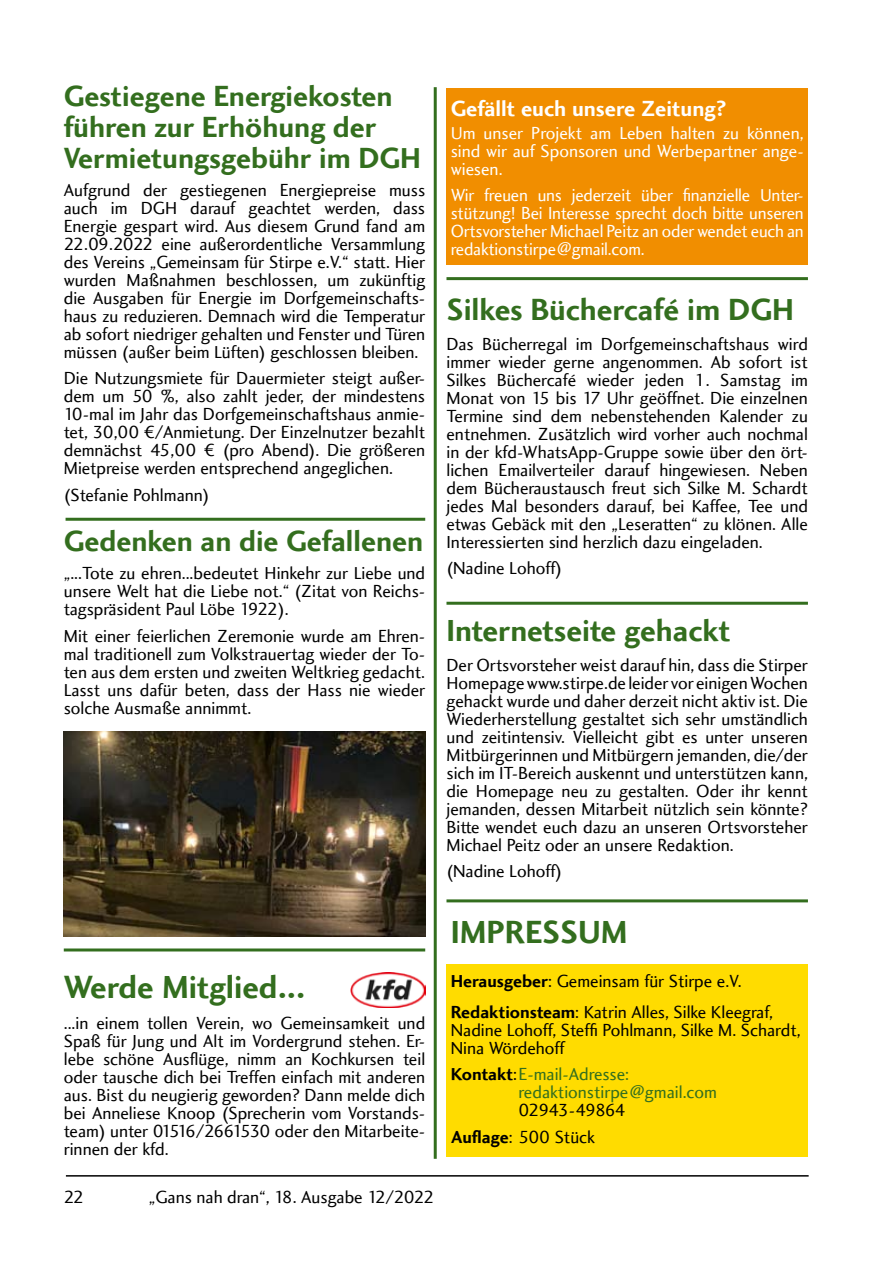
<style>
.page{position:relative;width:893px;height:1263px;background:#fff}
.page>*{position:absolute;margin:0;border:0;box-sizing:border-box;transform-origin:0 0}
.t1{font:33px "Charlotte Sans Bold Plain";color:#336e1e}
.t2{font:31.5px "Charlotte Sans Bold Plain";color:#336e1e}
.t3{font:30px/30.9px "Charlotte Sans Bold Plain";color:#336e1e}
.t4{font:22.5px "Charlotte Sans Bold Plain";color:#fff}
.t5{font:18px/18px "Charlotte Sans Book Plain";color:#000;text-align:justify}
.t6{font:18px/18px "Charlotte Sans Book Plain";letter-spacing:-.01em;color:#fff;text-align:justify}
.t7{font:18px/18px "Charlotte Sans Book Plain";color:#336e1e}
.t8{font:18px/26.5px "Charlotte Sans Book Plain";letter-spacing:-.05em;color:#000}
.s1{font-family:"Charlotte Sans Bold Plain"}
.s2{font-family:"Charlotte Sans Bold Plain";color:#000}
.s3{color:#000}
</style>
<div class="page">
<hr style="left:66px;top:1175px;width:743px;height:1px;background:#000">
<div style="left:446px;top:964px;width:362px;height:193px;background:#ffdc00"></div>
<div style="left:446px;top:88px;width:362px;height:177px;background:#f18e00"></div>
<hr style="left:446px;top:277px;width:362px;height:3px;background:#336e1e">
<hr style="left:66px;top:518px;width:359px;height:3px;background:#336e1e">
<hr style="left:434px;top:87px;width:3px;height:1072px;background:#336e1e">
<hr style="left:446px;top:899px;width:362px;height:3px;background:#336e1e">
<hr style="left:64px;top:948px;width:361px;height:3px;background:#336e1e">
<hr style="left:446px;top:602px;width:362px;height:3px;background:#336e1e">
<img style="left:64px;top:731px;width:361px;height:205px">
<img style="left:351px;top:972px;width:74px;height:35px">
<h3 class="t3" style="left:64px;top:81px;width:359px">Gestiegene Energiekosten führen zur Erhöhung der<br>Vermietungsgebühr im DGH</h3>
<p class="t5" style="left:64px;top:181px;width:363px">Aufgrund der gestiegenen Energiepreise muss auch im DGH darauf geachtet werden, dass Energie gespart wird. Aus diesem Grund fand am 22.09.2022 eine außerordentliche Versammlung des Vereins „Gemeinsam für Stirpe e.V.“ statt. Hier wurden Maßnahmen beschlossen, um zukünftig die Ausgaben für Energie im Dorfgemeinschafts&shy;haus zu reduzieren. Demnach wird die Temperatur ab sofort niedriger gehalten und Fenster und Türen müssen (außer beim Lüften) geschlossen bleiben.</p>
<p class="t5" style="left:64px;top:370px;width:363px">Die Nutzungsmiete für Dauermieter steigt außer&shy;dem um 50 %, also zahlt jeder, der mindestens 10-mal im Jahr das Dorfgemeinschaftshaus anmie&shy;tet, 30,00 €/Anmietung. Der Einzelnutzer bezahlt demnächst 45,00 € (pro Abend). Die größeren Mietpreise werden entsprechend angeglichen.</p>
<p class="t5" style="left:64px;top:486px;width:147px">(Stefanie Pohlmann)</p>
<h3 class="t3" style="left:64px;top:525px;width:361px">Gedenken an die Gefallenen</h3>
<p class="t5" style="left:64px;top:565px;width:363px">„...Tote zu ehren...bedeutet Hinkehr zur Liebe und unsere Welt hat die Liebe not.“ (Zitat von Reichs&shy;tagspräsident Paul Löbe 1922).</p>
<p class="t5" style="left:64px;top:627px;width:363px">Mit einer feierlichen Zeremonie wurde am Ehren&shy;mal traditionell zum Volkstrauertag wieder der To&shy;ten aus dem ersten und zweiten Weltkrieg gedacht.<br>Lasst uns dafür beten, dass der Hass nie wieder solche Ausmaße annimmt.</p>
<p class="t4" style="left:451px;top:96px;width:277px">Gefällt euch unsere Zeitung?</p>
<p class="t6" style="left:451px;top:124px;width:354px">Um unser Projekt am Leben halten zu können, sind wir auf Sponsoren und Werbepartner ange&shy;wiesen.</p>
<p class="t6" style="left:451px;top:187px;width:354px">Wir freuen uns jederzeit über finanzielle Unter&shy;stützung! Bei Interesse sprecht doch bitte unseren Ortsvorsteher Michael- Peitz an oder wendet euch an redaktionstirpe@gmail.com.</p>
<h2 class="t2" style="left:446px;top:291px;width:349px">Silkes Büchercafé im DGH</h2>
<p class="t5" style="left:446px;top:335px;width:363px">Das Bücherregal im Dorfgemeinschaftshaus wird immer wieder gerne angenommen. Ab sofort ist Silkes Büchercafé wieder jeden 1. Samstag im Monat von 15 bis 17 Uhr geöffnet. Die einzelnen Termine sind dem nebenstehenden Kalender zu entnehmen. Zusätzlich wird vorher auch nochmal in der kfd-WhatsApp-Gruppe sowie über den ört&shy;lichen Emailverteiler darauf hingewiesen. Neben dem Bücheraustausch freut sich Silke M. Schardt jedes Mal besonders darauf, bei Kaffee, Tee und etwas Gebäck mit den „Leseratten“ zu klönen. Alle Interessierten sind herzlich dazu eingeladen.</p>
<p class="t5" style="left:446px;top:560px;width:117px">(Nadine Lohoff)</p>
<h2 class="t2" style="left:446px;top:613px;width:286px">Internetseite gehackt</h2>
<p class="t5" style="left:446px;top:656px;width:363px">Der Ortsvorsteher weist darauf hin, dass die Stirper Homepage www.stirpe.de leider vor einigen Wochen gehackt wurde und daher derzeit nicht aktiv ist. Die Wiederherstellung gestaltet sich sehr umständlich und zeitintensiv. Vielleicht gibt es unter unseren Mitbürgerinnen und Mitbürgern jemanden, die/der sich im IT-Bereich auskennt und unterstützen kann, die Homepage neu zu gestalten. Oder ihr kennt jemanden, dessen Mitarbeit nützlich sein könnte?<br>Bitte wendet euch dazu an unseren Ortsvorsteher Michael Peitz oder an unsere Redaktion.</p>
<p class="t5" style="left:446px;top:863px;width:117px">(Nadine Lohoff)</p>
<h1 class="t1" style="left:64px;top:967px;width:243px">Werde Mitglied...</h1>
<p class="t5" style="left:64px;top:1015px;width:363px">...in einem tollen Verein, wo Gemeinsamkeit und Spaß für Jung und Alt im Vordergrund stehen. Er&shy;lebe schöne Ausflüge, nimm an Kochkursen teil oder tausche dich bei Treffen einfach mit anderen aus. Bist du neugierig geworden? Dann melde dich bei Anneliese Knoop (Sprecherin vom Vorstands&shy;team) unter 01516/2661530 oder den Mitarbeite&shy;rinnen der kfd.</p>
<p class="t5" style="left:64px;top:1189px;width:22px">22</p>
<p class="t5" style="left:149px;top:1189px;width:287px">„Gans nah dran“, 18. Ausgabe 12/2022</p>
<h1 class="t1" style="left:451px;top:913px;width:178px">IMPRESSUM</h1>
<p class="t5" style="left:451px;top:966px;width:324px;line-height:30.8px"><span class="s1">Herausgeber</span>: Gemeinsam für Stirpe e.V.<br><span class="s1">Redaktionsteam</span>: Katrin Alles, Silke Kleegraf,</p>
<p class="t5" style="left:451px;top:1021px;width:351px">Nadine Lohoff, Steffi Pohlmann, Silke M. Schardt,<br>Nina Wördehoff</p>
<p class="t7" style="left:518px;top:1066px;width:200px;text-indent:-68px"><span class="s2">Kontakt</span><span class="s3">:</span>E-mail-Adresse: redaktionstirpe@gmail.com</p>
<p class="t8" style="left:451px;top:1097px;width:176px;text-indent:67px">02943-49864<br><span class="s1">Auflage</span>: 500 Stück</p>
</div>
